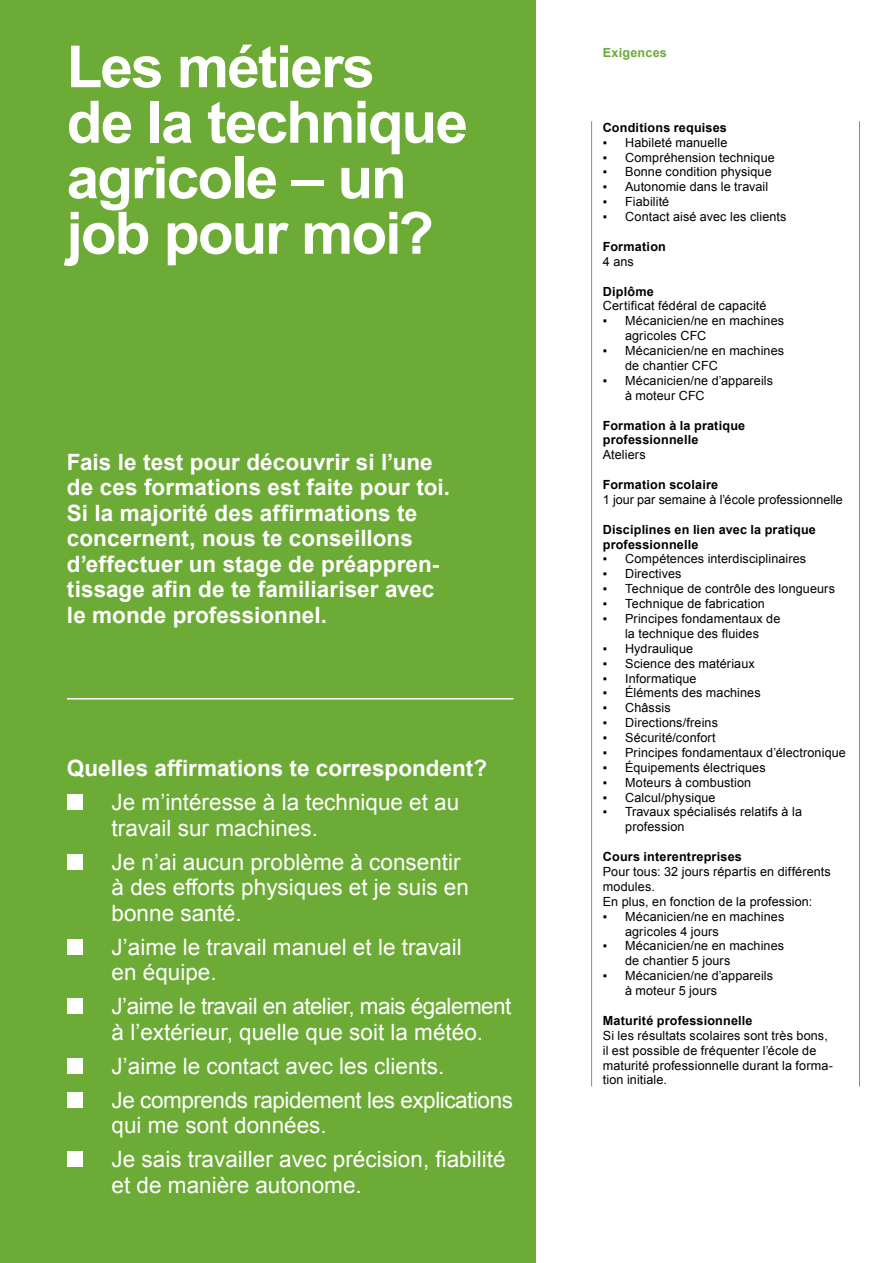
<style>
.page{position:relative;width:893px;height:1263px;background:#fff}
.page>*{position:absolute;margin:0;border:0;box-sizing:border-box;transform-origin:0 0}
.t1{font:700 58.5px/55.5px "Arial";letter-spacing:-.03em;color:#fff}
.t2{font:700 22.5px/25.5px "Arial";color:#fff}
.t3{font:22.5px/25.5px "Arial";color:#fff}
.t4{font:22.5px/25.5px "Arial";letter-spacing:-.025em;color:#fff}
.t5{font:22.5px/34px "Arial";letter-spacing:-.02em;color:#fff}
.t6{font:12.6px/14.9px "Arial";letter-spacing:.01em;color:#000}
.t7{font:700 12.6px/14.9px "Arial";letter-spacing:.015em;color:#000}
.t8{font:700 12.6px "Arial";letter-spacing:.015em;color:#6cab36}
</style>
<div class="page">
<div style="left:0;top:0;width:536px;height:1263px;background:#6cab36"></div>
<hr style="left:591px;top:121px;width:1px;height:965px;background:#6cab36">
<hr style="left:859px;top:121px;width:1px;height:965px;background:#6cab36">
<div style="left:67px;top:794px;width:16px;height:16px;background:#fff"></div>
<div style="left:67px;top:854px;width:16px;height:16px;background:#fff"></div>
<div style="left:67px;top:939px;width:16px;height:16px;background:#fff"></div>
<div style="left:67px;top:998px;width:16px;height:16px;background:#fff"></div>
<div style="left:67px;top:1058px;width:16px;height:16px;background:#fff"></div>
<div style="left:67px;top:1092px;width:16px;height:16px;background:#fff"></div>
<div style="left:67px;top:1151px;width:16px;height:16px;background:#fff"></div>
<hr style="left:67px;top:698px;width:446px;height:1px;background:#fff">
<h1 class="t1" style="left:67px;top:41px;width:403px">Les métiers<br>de la technique agricole – un job pour moi?</h1>
<p class="t2" style="left:67px;top:450px;width:385px">Fais le test pour découvrir si l’une de ces formations est faite pour toi.<br>Si la majorité des affirmations te concernent, nous te conseillons d’effectuer un stage de préappren&shy;tissage afin de te familiariser avec le monde professionnel.</p>
<h2 class="t2" style="left:67px;top:756px;width:422px">Quelles affirmations te correspondent?</h2>
<h2 class="t3" style="left:112px;top:790px;width:349px">Je m’intéresse à la technique et au travail sur machines.</h2>
<h2 class="t3" style="left:112px;top:849px;width:359px">Je n’ai aucun problème à consentir à des efforts physiques et je suis en bonne santé.</h2>
<h2 class="t3" style="left:112px;top:934px;width:352px">J’aime le travail manuel et le travail en équipe.</h2>
<h2 class="t4" style="left:112px;top:994px;width:401px">J’aime le travail en atelier, mais également à l’extérieur, quelle que soit la météo.</h2>
<h2 class="t5" style="left:112px;top:1049px;width:403px">J’aime le contact avec les clients.<br>Je comprends rapidement les explications</h2>
<h2 class="t3" style="left:112px;top:1108px;width:395px;line-height:34px">qui me sont données.<br>Je sais travailler avec précision, fiabilité</h2>
<h2 class="t3" style="left:112px;top:1172px;width:252px">et de manière autonome.</h2>
<p class="t8" style="left:603px;top:45px;width:66px">Exigences</p>
<p class="t7" style="left:603px;top:120px;width:126px">Conditions requises</p>
<p class="t6" style="left:603px;top:135px;width:126px">▪ Habileté manuelle</p>
<p class="t6" style="left:603px;top:150px;width:173px">▪ Compréhension technique</p>
<p class="t6" style="left:603px;top:165px;width:170px">▪ Bonne condition physique</p>
<p class="t6" style="left:603px;top:180px;width:167px">▪ Autonomie dans le travail</p>
<p class="t6" style="left:603px;top:194px;width:68px">▪ Fiabilité</p>
<p class="t6" style="left:603px;top:209px;width:185px">▪ Contact aisé avec les clients</p>
<p class="t7" style="left:603px;top:239px;width:65px">Formation</p>
<p class="t6" style="left:603px;top:254px;width:33px">4 ans</p>
<p class="t7" style="left:603px;top:284px;width:52px">Diplôme</p>
<p class="t6" style="left:603px;top:299px;width:165px">Certificat fédéral de capacité</p>
<p class="t6" style="left:625px;top:314px;width:161px;text-indent:-22px">▪ Mécanicien/ne en machines agricoles CFC</p>
<p class="t6" style="left:625px;top:343px;width:161px;text-indent:-22px">▪ Mécanicien/ne en machines de chantier CFC</p>
<p class="t6" style="left:625px;top:373px;width:150px;text-indent:-22px">▪ Mécanicien/ne d’appareils à moteur CFC</p>
<p class="t7" style="left:603px;top:418px;width:144px">Formation à la pratique professionnelle</p>
<p class="t6" style="left:603px;top:447px;width:44px">Ateliers</p>
<p class="t7" style="left:603px;top:478px;width:117px">Formation scolaire</p>
<p class="t6" style="left:603px;top:492px;width:242px">1 jour par semaine à l’école professionnelle</p>
<p class="t7" style="left:603px;top:522px;width:215px">Disciplines en lien avec la pratique professionnelle</p>
<p class="t6" style="left:603px;top:552px;width:205px">▪ Compétences interdisciplinaires</p>
<p class="t6" style="left:603px;top:567px;width:80px">▪ Directives</p>
<p class="t6" style="left:603px;top:581px;width:234px">▪ Technique de contrôle des longueurs</p>
<p class="t6" style="left:603px;top:596px;width:164px">▪ Technique de fabrication</p>
<p class="t6" style="left:603px;top:611px;width:179px;text-align:center">▪ Principes fondamentaux de la technique des fluides</p>
<p class="t6" style="left:603px;top:641px;width:92px">▪ Hydraulique</p>
<p class="t6" style="left:603px;top:656px;width:154px">▪ Science des matériaux</p>
<p class="t6" style="left:603px;top:671px;width:95px">▪ Informatique</p>
<p class="t6" style="left:603px;top:686px;width:159px">▪ Éléments des machines</p>
<p class="t6" style="left:603px;top:700px;width:69px">▪ Châssis</p>
<p class="t6" style="left:603px;top:715px;width:117px">▪ Directions/freins</p>
<p class="t6" style="left:603px;top:730px;width:114px">▪ Sécurité/confort</p>
<p class="t6" style="left:603px;top:745px;width:244px">▪ Principes fondamentaux d’électronique</p>
<p class="t6" style="left:603px;top:760px;width:164px">▪ Équipements électriques</p>
<p class="t6" style="left:603px;top:775px;width:150px">▪ Moteurs à combustion</p>
<p class="t6" style="left:603px;top:790px;width:114px">▪ Calcul/physique</p>
<p class="t6" style="left:625px;top:805px;width:178px;text-indent:-22px">▪ Travaux spécialisés relatifs à la profession</p>
<p class="t7" style="left:603px;top:850px;width:141px">Cours interentreprises</p>
<p class="t6" style="left:603px;top:864px;width:229px">Pour tous: 32 jours répartis en différents modules.<br>En plus, en fonction de la profession:</p>
<p class="t6" style="left:625px;top:909px;width:161px;text-indent:-22px">▪ Mécanicien/ne en machines agricoles 4 jours</p>
<p class="t6" style="left:625px;top:939px;width:161px;text-indent:-22px">▪ Mécanicien/ne en machines de chantier 5 jours</p>
<p class="t6" style="left:625px;top:968px;width:150px;text-indent:-22px">▪ Mécanicien/ne d’appareils à moteur 5 jours</p>
<p class="t7" style="left:603px;top:1013px;width:151px">Maturité professionnelle</p>
<p class="t6" style="left:603px;top:1028px;width:232px">Si les résultats scolaires sont très bons, il est possible de fréquenter l’école de maturité professionnelle durant la forma&shy;tion initiale.</p>
</div>
